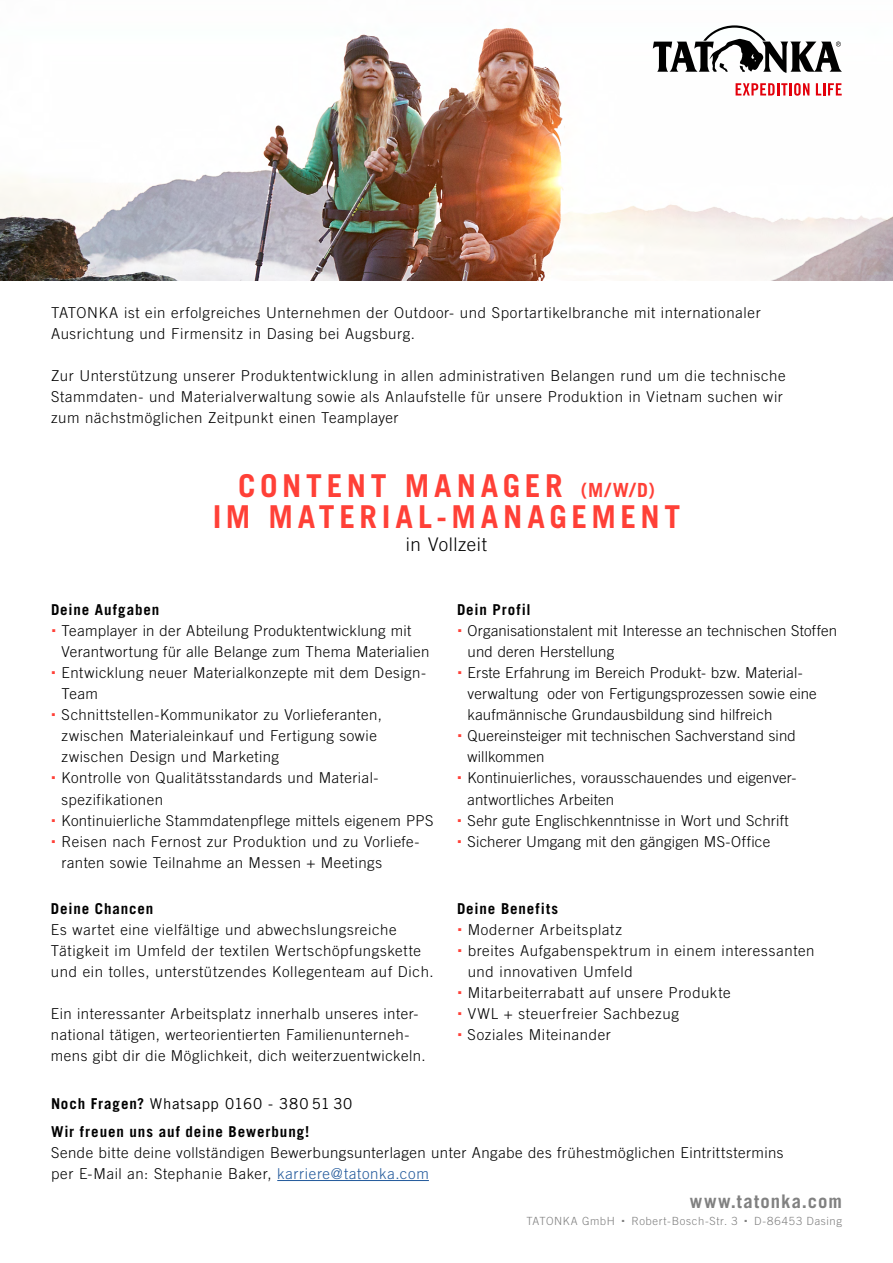
<style>
.page{position:relative;width:893px;height:1263px;background:#fff}
.page>*{position:absolute;margin:0;border:0;box-sizing:border-box;transform-origin:0 0}
.t1{font:700 31.5px/31.5px "Trade Gothic LT Com";letter-spacing:.15em;color:#ff4037;text-align:center}
.t2{font:700 18.75px "Trade Gothic LT Com";letter-spacing:.065em;color:#818181}
.t3{font:300 18.75px "Trade Gothic LT Com";letter-spacing:.03em;color:#000}
.t4{font:300 15px/21px "Trade Gothic LT Com";letter-spacing:.035em;color:#000}
.t5{font:300 15px/21px "Trade Gothic LT Com";letter-spacing:.015em;color:#000}
.t6{font:700 15px/28.5px "Trade Gothic LT Com";letter-spacing:.06em;color:#000}
.t7{font:300 11.25px "Trade Gothic LT Com";letter-spacing:.055em;color:#818181}
.s1{font-size:19.5px}
.s2{font-weight:400}
.s3{color:#22599b}
</style>
<div class="page">
<img style="left:0;top:28px;width:893px;height:253px">
<hr style="left:277px;top:1180px;width:152px;height:1px;background:#22599b">
<svg style="left:653px;top:25px;width:189px;height:48px"></svg>
<svg style="left:736px;top:83px;width:73px;height:13px"></svg>
<svg style="left:816px;top:83px;width:26px;height:12px"></svg>
<p class="t4" style="left:51px;top:302px;width:711px">TATONKA ist ein erfolgreiches Unternehmen der Outdoor- und Sportartikelbranche mit internationaler<br>Ausrichtung und Firmensitz in Dasing bei Augsburg.</p>
<p class="t4" style="left:51px;top:365px;width:736px">Zur Unterstützung unserer Produktentwicklung in allen administrativen Belangen rund um die technische<br>Stammdaten- und Materialverwaltung sowie als Anlaufstelle für unsere Produktion in Vietnam suchen wir zum nächstmöglichen Zeitpunkt einen Teamplayer</p>
<h1 class="t1" style="left:213px;top:469px;width:469px">CONTENT MANAGER <span class="s1">(M/W/D)<br></span>IM MATERIAL-MANAGEMENT</h1>
<p class="t3" style="left:406px;top:533px;width:83px">in Vollzeit</p>
<p class="t6" style="left:51px;top:596px;width:110px">Deine Aufgaben</p>
<p class="t4" style="left:62px;top:620px;width:373px">Teamplayer in der Abteilung Produktentwicklung mit Verantwortung für alle Belange zum Thema Materialien Entwicklung neuer Materialkonzepte mit dem Design-Team<br>Schnittstellen-Kommunikator zu Vorlieferanten, zwischen Materialeinkauf und Fertigung sowie zwischen Design und Marketing<br>Kontrolle von Qualitätsstandards und Material&shy;spezifikationen<br>Kontinuierliche Stammdatenpflege mittels eigenem PPS Reisen nach Fernost zur Produktion und zu Vorliefe&shy;ranten sowie Teilnahme an Messen + Meetings</p>
<p class="t6" style="left:51px;top:894px;width:104px">Deine Chancen</p>
<p class="t4" style="left:51px;top:919px;width:384px">Es wartet eine vielfältige und abwechslungsreiche<br>Tätigkeit im Umfeld der textilen Wertschöpfungskette und ein tolles, unterstützendes Kollegenteam auf Dich.</p>
<p class="t4" style="left:51px;top:1003px;width:376px">Ein interessanter Arbeitsplatz innerhalb unseres inter&shy;national tätigen, werteorientierten Familienunterneh&shy;mens gibt dir die Möglichkeit, dich weiterzuentwickeln.</p>
<p class="t6" style="left:457px;top:596px;width:75px">Dein Profil</p>
<p class="t5" style="left:468px;top:620px;width:371px">Organisationstalent mit Interesse an technischen Stoffen und deren Herstellung<br>Erste Erfahrung im Bereich Produkt- bzw. Material&shy;verwaltung oder von Fertigungsprozessen sowie eine kaufmännische Grundausbildung sind hilfreich Quereinsteiger mit technischen Sachverstand sind willkommen<br>Kontinuierliches, vorausschauendes und eigenver&shy;antwortliches Arbeiten<br>Sehr gute Englischkenntnisse in Wort und Schrift Sicherer Umgang mit den gängigen MS-Office</p>
<p class="t6" style="left:457px;top:894px;width:102px">Deine Benefits</p>
<p class="t4" style="left:468px;top:919px;width:348px">Moderner Arbeitsplatz<br>breites Aufgabenspektrum in einem interessanten und innovativen Umfeld<br>Mitarbeiterrabatt auf unsere Produkte<br>VWL + steuerfreier Sachbezug<br>Soziales Miteinander</p>
<p class="t6" style="left:51px;top:1089px;width:303px">Noch Fragen? <span class="s2">Whatsapp 0160 - 380 51 30<br></span>Wir freuen uns auf deine Bewerbung!</p>
<p class="t4" style="left:51px;top:1142px;width:734px">Sende bitte deine vollständigen Bewerbungsunterlagen unter Angabe des frühestmöglichen Eintrittstermins per E-Mail an: Stephanie Baker, <span class="s3">karriere@tatonka.com</span></p>
<p class="t2" style="left:690px;top:1189px;width:154px">www.tatonka.com</p>
<p class="t7" style="left:526px;top:1214px;width:90px">TATONKA GmbH</p>
<p class="t7" style="left:631px;top:1214px;width:108px">Robert-Bosch-Str. 3</p>
<p class="t7" style="left:754px;top:1214px;width:89px">D-86453 Dasing</p>
</div>
